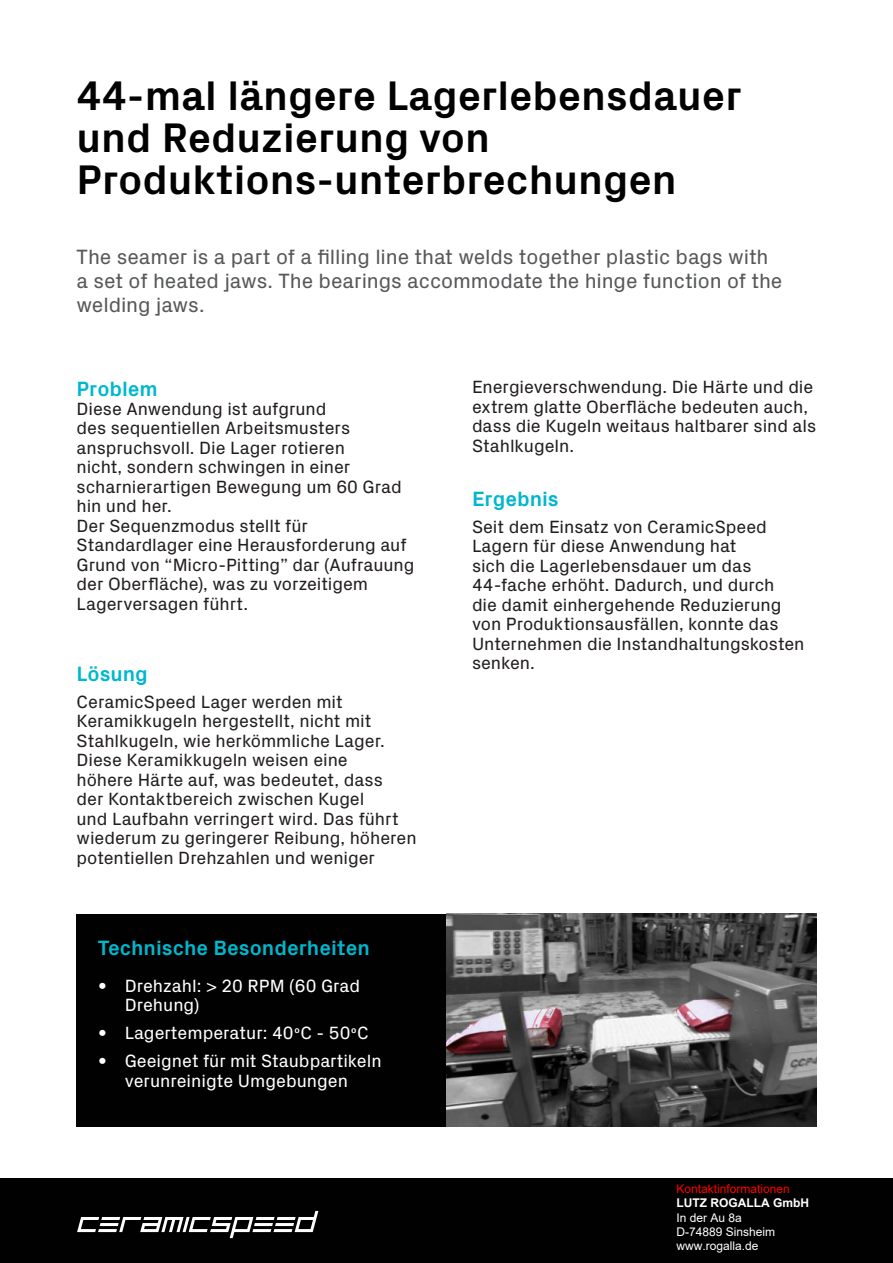
<style>
.page{position:relative;width:893px;height:1263px;background:#fff}
.page>*{position:absolute;margin:0;border:0;box-sizing:border-box;transform-origin:0 0}
.t1{font:700 42px/42px "Px Grotesk";color:#010101}
.t2{font:21px/24px "Px Grotesk";letter-spacing:-.005em;color:#57585a}
.t3{font:700 21px "Px Grotesk";color:#00b7ce}
.t4{font:18px/19.5px "Px Grotesk";letter-spacing:-.005em;color:#231f20}
.t5{font:18px/19.5px "Px Grotesk";color:#fff}
.t6{font:12px/14.4px "Arial";color:#fff}
.t7{font:12px "Arial";color:#f00}
.t8{font:700 12px "Arial";color:#fff}
</style>
<div class="page">
<div style="left:77px;top:914px;width:739px;height:212px;background:#010101"></div>
<div style="left:0;top:1178px;width:893px;height:85px;background:#010101"></div>
<img style="left:446px;top:914px;width:370px;height:212px">
<svg style="left:77px;top:1211px;width:241px;height:27px"></svg>
<h1 class="t1" style="left:77px;top:77px;width:667px">44-mal längere Lagerlebensdauer und Reduzierung von<br>Produktions-unterbrechungen</h1>
<p class="t2" style="left:77px;top:246px;width:707px">The seamer is a part of a filling line that welds together plastic bags with a set of heated jaws. The bearings accommodate the hinge function of the welding jaws.</p>
<p class="t3" style="left:77px;top:379px;width:83px">Problem</p>
<p class="t4" style="left:77px;top:400px;width:340px">Diese Anwendung ist aufgrund<br>des sequentiellen Arbeitsmusters anspruchsvoll. Die Lager rotieren<br>nicht, sondern schwingen in einer scharnierartigen Bewegung um 60 Grad hin und her.<br>Der Sequenzmodus stellt für<br>Standardlager eine Herausforderung auf<br>Grund von “Micro-Pitting” dar (Aufrauung der Oberfläche), was zu vorzeitigem<br>Lagerversagen führt.</p>
<p class="t3" style="left:77px;top:664px;width:73px">Lösung</p>
<p class="t4" style="left:77px;top:692px;width:342px">CeramicSpeed Lager werden mit Keramikkugeln hergestellt, nicht mit Stahlkugeln, wie herkömmliche Lager.<br>Diese Keramikkugeln weisen eine<br>höhere Härte auf, was bedeutet, dass<br>der Kontaktbereich zwischen Kugel<br>und Laufbahn verringert wird. Das führt wiederum zu geringerer Reibung, höheren potentiellen Drehzahlen und weniger</p>
<p class="t3" style="left:98px;top:938px;width:274px">Technische Besonderheiten</p>
<p class="t5" style="left:125px;top:977px;width:237px;text-indent:-27px">• Drehzahl: &gt; 20 RPM (60 Grad<br>Drehung)</p>
<p class="t5" style="left:98px;top:1024px;width:272px">• Lagertemperatur: 40ºC - 50ºC</p>
<p class="t5" style="left:98px;top:1052px;width:285px;text-align:center">• Geeignet für mit Staubpartikeln verunreinigte Umgebungen</p>
<p class="t4" style="left:472px;top:378px;width:346px">Energieverschwendung. Die Härte und die extrem glatte Oberfläche bedeuten auch, dass die Kugeln weitaus haltbarer sind als Stahlkugeln.</p>
<p class="t3" style="left:472px;top:489px;width:88px">Ergebnis</p>
<p class="t4" style="left:472px;top:518px;width:334px">Seit dem Einsatz von CeramicSpeed<br>Lagern für diese Anwendung hat<br>sich die Lagerlebensdauer um das<br>44-fache erhöht. Dadurch, und durch<br>die damit einhergehende Reduzierung von Produktionsausfällen, konnte das<br>Unternehmen die Instandhaltungskosten senken.</p>
<p class="t7" style="left:677px;top:1180px;width:115px">Kontaktinformationen</p>
<p class="t8" style="left:677px;top:1194px;width:134px">LUTZ ROGALLA GmbH</p>
<p class="t6" style="left:677px;top:1210px;width:100px">In der Au 8a<br>D-74889 Sinsheim www.rogalla.de</p>
</div>
